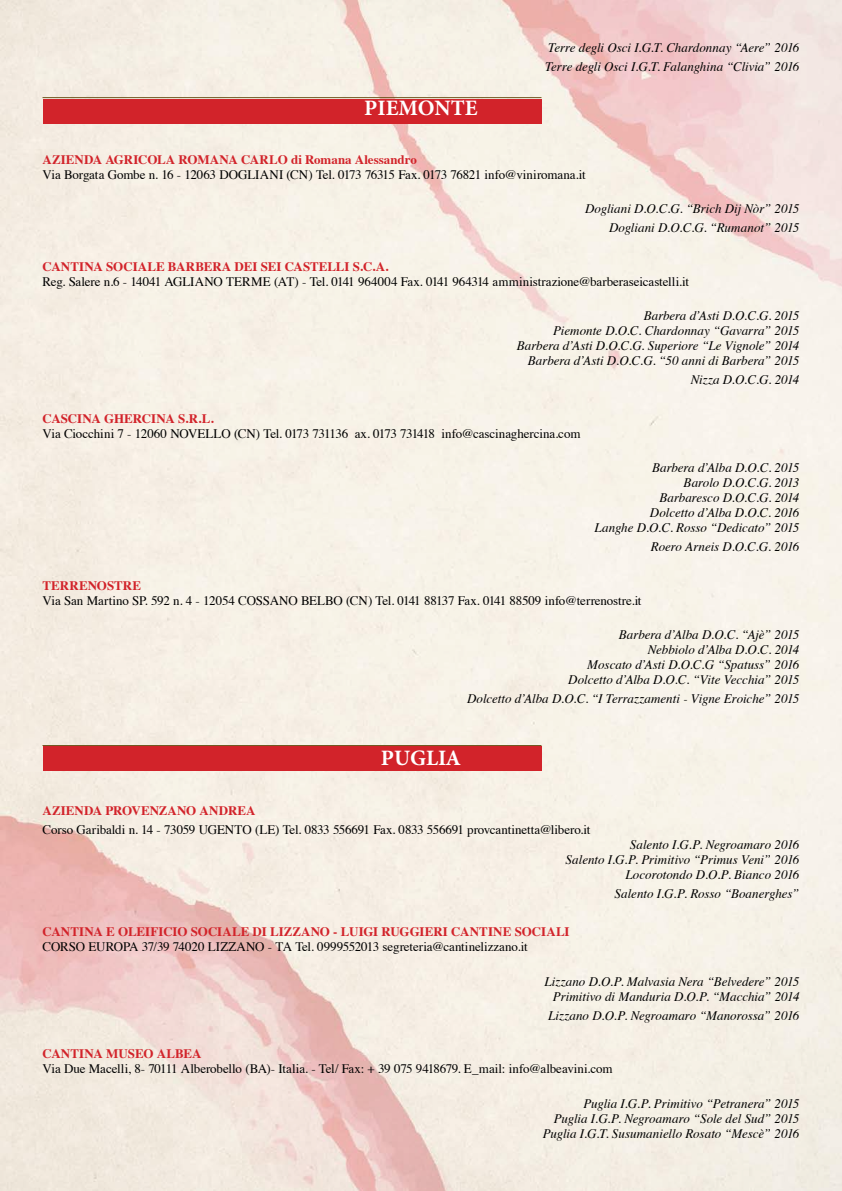
<style>
.page{position:relative;width:842px;height:1191px;background:#fff}
.page>*{position:absolute;margin:0;border:0;box-sizing:border-box;transform-origin:0 0}
.t1{font:700 22px "Minion Pro";color:#fff}
.t2{font:italic 13px/15px "Times";letter-spacing:-.005em;color:#000;text-align:right}
.t3{font:13px "Times";letter-spacing:-.01em;color:#000}
.t4{font:700 13px "Times";letter-spacing:-.005em;color:#d2232a}
</style>
<div class="page">
<img style="left:0;top:0;width:842px;height:1191px">
<div style="left:43px;top:746px;width:498px;height:25px;background:#d2232a"></div>
<div style="left:43px;top:99px;width:498px;height:24px;background:#d2232a"></div>
<hr style="left:43px;top:97px;width:498px;height:1px;background:#6f561f">
<hr style="left:43px;top:745px;width:498px;height:1px;background:#6f561f">
<p class="t2" style="left:545px;top:38px;width:256px;line-height:19.2px;text-align:left">Terre degli Osci I.G.T. Chardonnay “Aere” 2016<br>Terre degli Osci I.G.T. Falanghina “Clivia” 2016</p>
<h1 class="t1" style="left:364px;top:92px;width:115px">PIEMONTE</h1>
<p class="t4" style="left:43px;top:147px;width:376px">AZIENDA AGRICOLA ROMANA CARLO di Romana Alessandro</p>
<p class="t3" style="left:43px;top:162px;width:545px">Via Borgata Gombe n. 16 - 12063 DOGLIANI (CN) Tel. 0173 76315 Fax. 0173 76821 info@viniromana.it</p>
<p class="t2" style="left:585px;top:198px;width:216px;line-height:19.2px">Dogliani D.O.C.G. “Brich Dij Nòr” 2015<br>Dogliani D.O.C.G. “Rumanot” 2015</p>
<p class="t4" style="left:43px;top:254px;width:347px">CANTINA SOCIALE BARBERA DEI SEI CASTELLI S.C.A.</p>
<p class="t3" style="left:43px;top:269px;width:648px">Reg. Salere n.6 - 14041 AGLIANO TERME (AT) - Tel. 0141 964004 Fax. 0141 964314 amministrazione@barberaseicastelli.it</p>
<p class="t2" style="left:517px;top:307px;width:284px">Barbera d’Asti D.O.C.G. 2015<br>Piemonte D.O.C. Chardonnay “Gavarra” 2015<br>Barbera d’Asti D.O.C.G. Superiore “Le Vignole” 2014<br>Barbera d’Asti D.O.C.G. “50 anni di Barbera” 2015</p>
<p class="t2" style="left:691px;top:371px;width:110px">Nizza D.O.C.G. 2014</p>
<p class="t4" style="left:43px;top:406px;width:173px">CASCINA GHERCINA S.R.L.</p>
<p class="t3" style="left:43px;top:421px;width:539px">Via Ciocchini 7 - 12060 NOVELLO (CN) Tel. 0173 731136 ax. 0173 731418 info@cascinaghercina.com</p>
<p class="t2" style="left:594px;top:459px;width:206px">Barbera d’Alba D.O.C. 2015<br>Barolo D.O.C.G. 2013<br>Barbaresco D.O.C.G. 2014<br>Dolcetto d’Alba D.O.C. 2016<br>Langhe D.O.C. Rosso “Dedicato” 2015</p>
<p class="t2" style="left:651px;top:538px;width:150px">Roero Arneis D.O.C.G. 2016</p>
<p class="t4" style="left:43px;top:572px;width:100px">TERRENOSTRE</p>
<p class="t3" style="left:43px;top:588px;width:600px">Via San Martino SP. 592 n. 4 - 12054 COSSANO BELBO (CN) Tel. 0141 88137 Fax. 0141 88509 info@terrenostre.it</p>
<p class="t2" style="left:568px;top:626px;width:233px">Barbera d’Alba D.O.C. “Ajè” 2015<br>Nebbiolo d’Alba D.O.C. 2014<br>Moscato d’Asti D.O.C.G “Spatuss” 2016<br>Dolcetto d’Alba D.O.C. “Vite Vecchia” 2015</p>
<p class="t2" style="left:467px;top:690px;width:334px">Dolcetto d’Alba D.O.C. “I Terrazzamenti - Vigne Eroiche” 2015</p>
<h1 class="t1" style="left:381px;top:743px;width:82px">PUGLIA</h1>
<p class="t4" style="left:43px;top:797px;width:215px">AZIENDA PROVENZANO ANDREA</p>
<p class="t3" style="left:43px;top:817px;width:549px">Corso Garibaldi n. 14 - 73059 UGENTO (LE) Tel. 0833 556691 Fax. 0833 556691 provcantinetta@libero.it</p>
<p class="t2" style="left:566px;top:836px;width:235px">Salento I.G.P. Negroamaro 2016<br>Salento I.G.P. Primitivo “Primus Veni” 2016<br>Locorotondo D.O.P. Bianco 2016</p>
<p class="t2" style="left:615px;top:885px;width:186px">Salento I.G.P. Rosso “Boanerghes”</p>
<p class="t4" style="left:43px;top:919px;width:529px">CANTINA E OLEIFICIO SOCIALE DI LIZZANO - LUIGI RUGGIERI CANTINE SOCIALI</p>
<p class="t3" style="left:43px;top:935px;width:487px">CORSO EUROPA 37/39 74020 LIZZANO - TA Tel. 0999552013 segreteria@cantinelizzano.it</p>
<p class="t2" style="left:545px;top:973px;width:256px">Lizzano D.O.P. Malvasia Nera “Belvedere” 2015<br>Primitivo di Manduria D.O.P. “Macchia” 2014</p>
<p class="t2" style="left:548px;top:1007px;width:253px">Lizzano D.O.P. Negroamaro “Manorossa” 2016</p>
<p class="t4" style="left:43px;top:1041px;width:160px">CANTINA MUSEO ALBEA</p>
<p class="t3" style="left:43px;top:1056px;width:572px">Via Due Macelli, 8- 70111 Alberobello (BA)- Italia. - Tel/ Fax: + 39 075 9418679. E_mail: info@albeavini.com</p>
<p class="t2" style="left:543px;top:1094px;width:258px">Puglia I.G.P. Primitivo “Petranera” 2015<br>Puglia I.G.P. Negroamaro “Sole del Sud” 2015<br>Puglia I.G.T. Susumaniello Rosato “Mescè” 2016</p>
</div>
